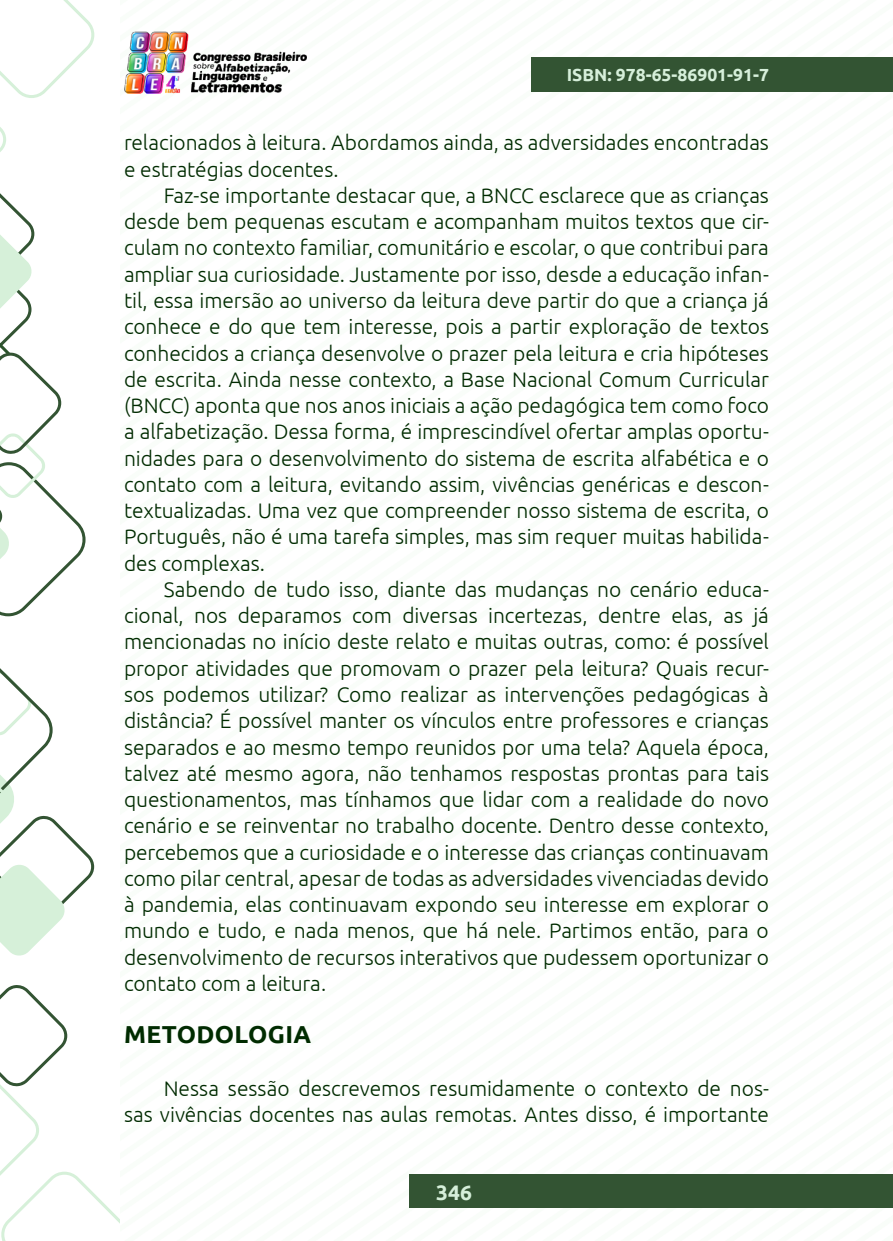
<style>
.page{position:relative;width:893px;height:1241px;background:#fff}
.page>*{position:absolute;margin:0;border:0;box-sizing:border-box;transform-origin:0 0}
._9_SUBTÍTULO{font:700 24.5px "Ubuntu";letter-spacing:.01em;color:#002b00}
._8_CORPO{font:300 21px/26.2px "Ubuntu";letter-spacing:-.005em;color:#002b00;text-align:justify}
.t1{font:700 21px "Ubuntu";color:#d6efda}
.t2{font:700 17.5px "Ubuntu";color:#d6efda}
</style>
<div class="page">
<img style="left:124px;top:31px;width:182px;height:62px">
<div style="left:532px;top:57px;width:361px;height:35px;background:#335433"></div>
<div style="left:410px;top:1174px;width:483px;height:33px;background:#335433"></div>
<svg style="left:0;top:985px;width:119px;height:255px"></svg>
<svg style="left:0;top:0;width:94px;height:616px"></svg>
<svg style="left:0;top:668px;width:94px;height:288px"></svg>
<p class="t2" style="left:567px;top:64px;width:204px">ISBN: 978-65-86901-91-7</p>
<p class="_8_CORPO" style="left:124px;top:129px;width:646px">relacionados à leitura. Abordamos ainda, as adversidades encontradas e estratégias docentes.</p>
<p class="_8_CORPO" style="left:124px;top:182px;width:646px;text-indent:40px">Faz-se importante destacar que, a BNCC esclarece que as crianças desde bem pequenas escutam e acompanham muitos textos que cir&shy;culam no contexto familiar, comunitário e escolar, o que contribui para ampliar sua curiosidade. Justamente por isso, desde a educação infan&shy;til, essa imersão ao universo da leitura deve partir do que a criança já conhece e do que tem interesse, pois a partir exploração de textos conhecidos a criança desenvolve o prazer pela leitura e cria hipóteses de escrita. Ainda nesse contexto, a Base Nacional Comum Curricular (BNCC) aponta que nos anos iniciais a ação pedagógica tem como foco a alfabetização. Dessa forma, é imprescindível ofertar amplas oportu&shy;nidades para o desenvolvimento do sistema de escrita alfabética e o contato com a leitura, evitando assim, vivências genéricas e descon&shy;textualizadas. Uma vez que compreender nosso sistema de escrita, o Português, não é uma tarefa simples, mas sim requer muitas habilida&shy;des complexas.</p>
<p class="_8_CORPO" style="left:124px;top:575px;width:646px;text-indent:40px">Sabendo de tudo isso, diante das mudanças no cenário educa&shy;cional, nos deparamos com diversas incertezas, dentre elas, as já mencionadas no início deste relato e muitas outras, como: é possível propor atividades que promovam o prazer pela leitura? Quais recur&shy;sos podemos utilizar? Como realizar as intervenções pedagógicas à distância? É possível manter os vínculos entre professores e crianças separados e ao mesmo tempo reunidos por uma tela? Aquela época, talvez até mesmo agora, não tenhamos respostas prontas para tais questionamentos, mas tínhamos que lidar com a realidade do novo cenário e se reinventar no trabalho docente. Dentro desse contexto, percebemos que a curiosidade e o interesse das crianças continuavam como pilar central, apesar de todas as adversidades vivenciadas devido à pandemia, elas continuavam expondo seu interesse em explorar o mundo e tudo, e nada menos, que há nele. Partimos então, para o desenvolvimento de recursos interativos que pudessem oportunizar o contato com a leitura.</p>
<p class="_9_SUBTÍTULO" style="left:124px;top:1019px;width:189px">METODOLOGIA</p>
<p class="_8_CORPO" style="left:124px;top:1074px;width:646px;text-align:right">Nessa sessão descrevemos resumidamente o contexto de nos-<br>sas vivências docentes nas aulas remotas. Antes disso, é importante</p>
<p class="t1" style="left:436px;top:1178px;width:37px">346</p>
</div>
